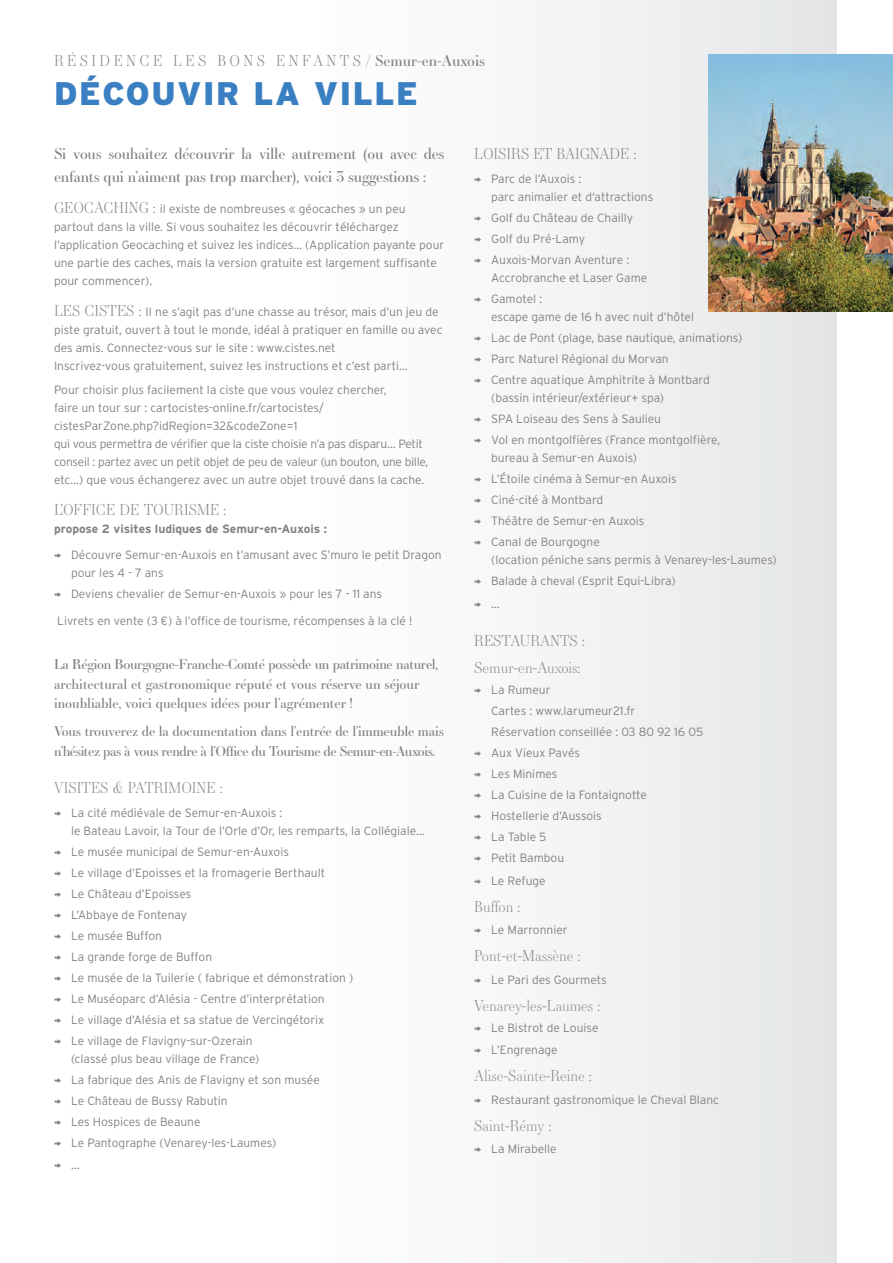
<style>
.page{position:relative;width:893px;height:1263px;background:#fff}
.page>*{position:absolute;margin:0;border:0;box-sizing:border-box;transform-origin:0 0}
.t1{font:900 32.7px "Interstate";letter-spacing:.05em;color:#3a7fc2}
.t2{font:300 15px/27px "Essonnes Display";color:#808285}
.t3{font:15px/22.5px "Essonnes Display";letter-spacing:-.01em;color:#808285}
.t4{font:300 15px "Essonnes Display";letter-spacing:.225em;color:#808285}
.t5{font:13.5px/19.5px "Essonnes Display";letter-spacing:-.01em;color:#808285}
.t6{font:300 12px/18px "Interstate";color:#808285}
.t7{font:700 12px "Interstate";color:#808285}
.t8{font:100 12px "Proxima Nova T";color:#808285}
.s1{font-weight:400}
.s2{font-family:"Essonnes Display";font-size:15px}
.s3{font-family:"Proxima Nova T";font-weight:100}
.s4{font-family:"Interstate";font-weight:300}
</style>
<div class="page">
<div style="left:321px;top:0;width:515px;height:1263px;background:linear-gradient(to right,#fff,#e5e7e7)"></div>
<img style="left:709px;top:54px;width:183px;height:258px">
<p class="t4" style="left:54px;top:50px;width:432px">RÉSIDENCE LES BONS ENFANTS/<span class="s1">Semur-en-Auxois</span></p>
<h1 class="t1" style="left:54px;top:75px;width:365px">DÉCOUVIR LA VILLE</h1>
<p class="t3" style="left:54px;top:142px;width:392px">Si vous souhaitez découvrir la ville autrement (ou avec des enfants qui n’aiment pas trop marcher), voici 3 suggestions :</p>
<p class="t6" style="left:54px;top:199px;width:392px"><span class="s2">GEOCACHING :</span> il existe de nombreuses « géocaches » un peu partout dans la ville. Si vous souhaitez les découvrir téléchargez l’application Geocaching et suivez les indices… (Application payante pour une partie des caches, mais la version gratuite est largement suffisante pour commencer).</p>
<p class="t6" style="left:54px;top:302px;width:390px"><span class="s2">LES CISTES :</span> II ne s’agit pas d’une chasse au trésor, mais d’un jeu de piste gratuit, ouvert à tout le monde, idéal à pratiquer en famille ou avec des amis. Connectez-vous sur le site : www.cistes.net<br>Inscrivez-vous gratuitement, suivez les instructions et c’est parti…</p>
<p class="t6" style="left:54px;top:380px;width:376px">Pour choisir plus facilement la ciste que vous voulez chercher,<br>faire un tour sur : cartocistes-online.fr/cartocistes/ cistesParZone.php?idRegion=32&amp;codeZone=1<br>qui vous permettra de vérifier que la ciste choisie n’a pas disparu… Petit conseil : partez avec un petit objet de peu de valeur (un bouton, une bille, etc…) que vous échangerez avec un autre objet trouvé dans la cache.</p>
<p class="t2" style="left:54px;top:495px;width:174px">L’OFFICE DE TOURISME :</p>
<p class="t7" style="left:54px;top:522px;width:275px">propose 2 visites ludiques de Semur-en-Auxois :</p>
<p class="t6" style="left:71px;top:546px;width:372px;text-indent:-17px"><span class="s3">→</span> Découvre Semur-en-Auxois en t’amusant avec S’muro le petit Dragon pour les 4 - 7 ans</p>
<p class="t6" style="left:54px;top:585px;width:330px"><span class="s3">→</span> Deviens chevalier de Semur-en-Auxois » pour les 7 - 11 ans</p>
<p class="t6" style="left:57px;top:611px;width:357px">Livrets en vente (3 €) à l’office de tourisme, récompenses à la clé !</p>
<p class="t5" style="left:54px;top:654px;width:386px">La Région Bourgogne-Franche-Comté possède un patrimoine naturel, architectural et gastronomique réputé et vous réserve un séjour inoubliable, voici quelques idées pour l’agrémenter !</p>
<p class="t5" style="left:54px;top:721px;width:391px">Vous trouverez de la documentation dans l’entrée de l’immeuble mais n’hésitez pas à vous rendre à l’Office du Tourisme de Semur-en-Auxois.</p>
<p class="t2" style="left:54px;top:773px;width:170px">VISITES &amp; PATRIMOINE :</p>
<p class="t6" style="left:71px;top:803px;width:355px;text-indent:-17px"><span class="s3">→</span> La cité médiévale de Semur-en-Auxois :<br>le Bateau Lavoir, la Tour de l’Orle d’Or, les remparts, la Collégiale…</p>
<p class="t6" style="left:54px;top:842px;width:237px"><span class="s3">→</span> Le musée municipal de Semur-en-Auxois</p>
<p class="t6" style="left:54px;top:863px;width:273px"><span class="s3">→</span> Le village d’Epoisses et la fromagerie Berthault</p>
<p class="t6" style="left:54px;top:884px;width:139px"><span class="s3">→</span> Le Château d’Epoisses</p>
<p class="t6" style="left:54px;top:905px;width:135px"><span class="s3">→</span> L’Abbaye de Fontenay</p>
<p class="t6" style="left:54px;top:926px;width:109px"><span class="s3">→</span> Le musée Buffon</p>
<p class="t6" style="left:54px;top:947px;width:160px"><span class="s3">→</span> La grande forge de Buffon</p>
<p class="t6" style="left:54px;top:968px;width:301px"><span class="s3">→</span> Le musée de la Tuilerie ( fabrique et démonstration )</p>
<p class="t6" style="left:54px;top:989px;width:272px"><span class="s3">→</span> Le Muséoparc d’Alésia - Centre d’interprétation</p>
<p class="t6" style="left:54px;top:1010px;width:272px"><span class="s3">→</span> Le village d’Alésia et sa statue de Vercingétorix</p>
<p class="t6" style="left:71px;top:1031px;width:190px;text-indent:-17px"><span class="s3">→</span> Le village de Flavigny-sur-Ozerain (classé plus beau village de France)</p>
<p class="t6" style="left:54px;top:1070px;width:267px"><span class="s3">→</span> La fabrique des Anis de Flavigny et son musée</p>
<p class="t6" style="left:54px;top:1091px;width:175px"><span class="s3">→</span> Le Château de Bussy Rabutin</p>
<p class="t6" style="left:54px;top:1112px;width:148px"><span class="s3">→</span> Les Hospices de Beaune</p>
<p class="t6" style="left:54px;top:1133px;width:224px"><span class="s3">→</span> Le Pantographe (Venarey-les-Laumes)</p>
<p class="t8" style="left:54px;top:1158px;width:27px">→ <span class="s4">…</span></p>
<p class="t2" style="left:474px;top:140px;width:164px">LOISIRS ET BAIGNADE :</p>
<p class="t6" style="left:491px;top:170px;width:164px;text-indent:-17px"><span class="s3">→</span> Parc de l’Auxois :<br>parc animalier et d‘attractions</p>
<p class="t6" style="left:474px;top:209px;width:161px"><span class="s3">→</span> Golf du Château de Chailly</p>
<p class="t6" style="left:474px;top:230px;width:113px"><span class="s3">→</span> Golf du Pré-Lamy</p>
<p class="t6" style="left:491px;top:251px;width:158px;text-indent:-17px"><span class="s3">→</span> Auxois-Morvan Aventure :<br>Accrobranche et Laser Game</p>
<p class="t6" style="left:491px;top:290px;width:204px;text-indent:-17px"><span class="s3">→</span> Gamotel :<br>escape game de 16 h avec nuit d’hôtel</p>
<p class="t6" style="left:474px;top:329px;width:270px"><span class="s3">→</span> Lac de Pont (plage, base nautique, animations)</p>
<p class="t6" style="left:474px;top:350px;width:196px"><span class="s3">→</span> Parc Naturel Régional du Morvan</p>
<p class="t6" style="left:491px;top:371px;width:220px;text-indent:-17px"><span class="s3">→</span> Centre aquatique Amphitrite à Montbard (bassin intérieur/extérieur+ spa)</p>
<p class="t6" style="left:474px;top:410px;width:188px"><span class="s3">→</span> SPA Loiseau des Sens à Saulieu</p>
<p class="t6" style="left:491px;top:431px;width:231px;text-indent:-17px"><span class="s3">→</span> Vol en montgolfières (France montgolfière, bureau à Semur-en Auxois)</p>
<p class="t6" style="left:474px;top:470px;width:204px"><span class="s3">→</span> L’Étoile cinéma à Semur-en Auxois</p>
<p class="t6" style="left:474px;top:491px;width:131px"><span class="s3">→</span> Ciné-cité à Montbard</p>
<p class="t6" style="left:474px;top:512px;width:172px"><span class="s3">→</span> Théâtre de Semur-en Auxois</p>
<p class="t6" style="left:491px;top:533px;width:287px;text-indent:-17px"><span class="s3">→</span> Canal de Bourgogne<br>(location péniche sans permis à Venarey-les-Laumes)</p>
<p class="t6" style="left:474px;top:572px;width:203px"><span class="s3">→</span> Balade à cheval (Esprit Equi-Libra)</p>
<p class="t8" style="left:474px;top:597px;width:27px">→ <span class="s4">…</span></p>
<p class="t2" style="left:474px;top:627px;width:112px">RESTAURANTS :<br>Semur-en-Auxois:</p>
<p class="t6" style="left:491px;top:679px;width:214px;line-height:21px;text-indent:-17px"><span class="s3">→</span> La Rumeur<br>Cartes : www.larumeur21.fr<br>Réservation conseillée : 03 80 92 16 05</p>
<p class="t6" style="left:474px;top:744px;width:107px"><span class="s3">→</span> Aux Vieux Pavés</p>
<p class="t6" style="left:474px;top:765px;width:85px"><span class="s3">→</span> Les Minimes</p>
<p class="t6" style="left:474px;top:786px;width:174px"><span class="s3">→</span> La Cuisine de la Fontaignotte</p>
<p class="t6" style="left:474px;top:807px;width:129px"><span class="s3">→</span> Hostellerie d’Aussois</p>
<p class="t6" style="left:474px;top:828px;width:74px"><span class="s3">→</span> La Table 5</p>
<p class="t6" style="left:474px;top:849px;width:92px"><span class="s3">→</span> Petit Bambou</p>
<p class="t6" style="left:474px;top:871px;width:73px"><span class="s3">→</span> Le Refuge</p>
<p class="t2" style="left:474px;top:892px;width:48px">Buffon :</p>
<p class="t6" style="left:474px;top:921px;width:95px"><span class="s3">→</span> Le Marronnier</p>
<p class="t2" style="left:474px;top:942px;width:108px">Pont-et-Massène :</p>
<p class="t6" style="left:474px;top:970px;width:134px"><span class="s3">→</span> Le Pari des Gourmets</p>
<p class="t2" style="left:474px;top:991px;width:127px">Venarey-les-Laumes :</p>
<p class="t6" style="left:474px;top:1018px;width:126px"><span class="s3">→</span> Le Bistrot de Louise</p>
<p class="t6" style="left:474px;top:1041px;width:85px"><span class="s3">→</span> L’Engrenage</p>
<p class="t2" style="left:474px;top:1062px;width:119px">Alise-Sainte-Reine :</p>
<p class="t6" style="left:474px;top:1090px;width:246px"><span class="s3">→</span> Restaurant gastronomique le Cheval Blanc</p>
<p class="t2" style="left:474px;top:1111px;width:79px">Saint-Rémy :</p>
<p class="t6" style="left:474px;top:1140px;width:84px"><span class="s3">→</span> La Mirabelle</p>
</div>
